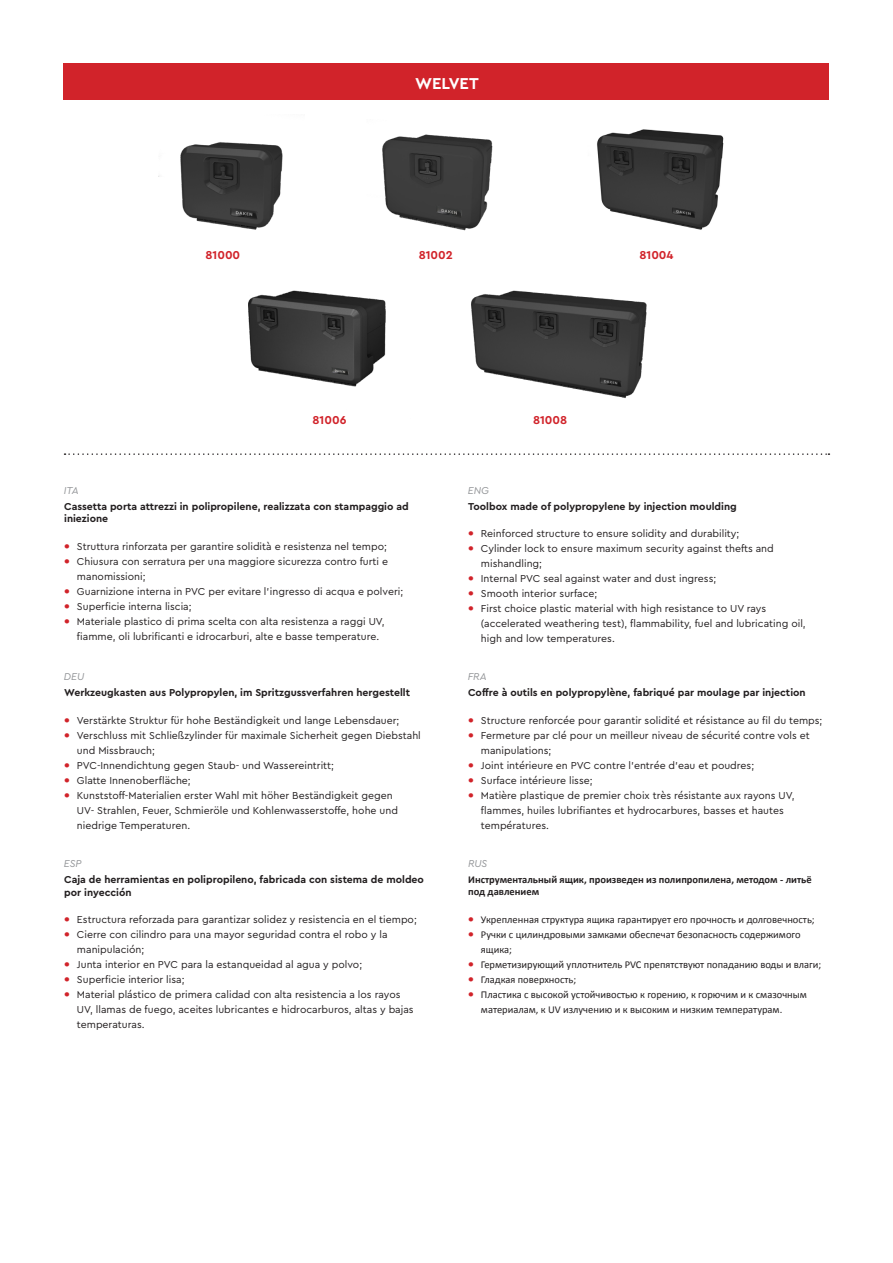
<style>
.page{position:relative;width:893px;height:1263px;background:#fff}
.page>*{position:absolute;margin:0;border:0;box-sizing:border-box;transform-origin:0 0}
.t1{font:700 16.5px "Cera Basic";color:#fff}
.t2{font:700 12px "Cera Basic";color:#d1232a}
.t3{font:10.5px/15px "Cera Basic";color:#231f20}
.t4{font:10.5px/15px "Calibri";color:#231f20}
.t5{font:700 10.5px/12.6px "Cera Basic";color:#231f20}
.t6{font:700 10.5px/12.6px "Calibri";color:#231f20}
.t7{font:italic 10.5px "Cera Basic";color:#939598}
.s1{font-weight:700;font-size:13.5px;color:#d1232a}
.s2{font-family:"Cera Basic";font-weight:700;font-size:13.5px;color:#d1232a}
</style>
<div class="page">
<svg style="left:65px;top:453px;width:764px;height:2px"></svg>
<div style="left:64px;top:64px;width:765px;height:36px;background:#d1232a"></div>
<img style="left:158px;top:142px;width:125px;height:88px">
<img style="left:382px;top:134px;width:111px;height:97px">
<img style="left:597px;top:129px;width:127px;height:101px">
<img style="left:248px;top:290px;width:138px;height:97px">
<img style="left:471px;top:290px;width:176px;height:108px">
<p class="t2" style="left:206px;top:248px;width:36px">81000</p>
<p class="t2" style="left:313px;top:412px;width:35px">81006</p>
<p class="t1" style="left:415px;top:73px;width:65px">WELVET</p>
<p class="t2" style="left:419px;top:248px;width:36px">81002</p>
<p class="t2" style="left:533px;top:412px;width:36px">81008</p>
<p class="t2" style="left:639px;top:248px;width:36px">81004</p>
<p class="t7" style="left:64px;top:485px;width:17px">ITA</p>
<p class="t5" style="left:64px;top:500px;width:346px">Cassetta porta attrezzi in polipropilene, realizzata con stampaggio ad iniezione</p>
<p class="t3" style="left:64px;top:539px;width:324px"><span class="s1">•</span> Struttura rinforzata per garantire solidità e resistenza nel tempo;</p>
<p class="t3" style="left:77px;top:554px;width:313px;text-indent:-13px"><span class="s1">•</span> Chiusura con serratura per una maggiore sicurezza contro furti e manomissioni;</p>
<p class="t3" style="left:64px;top:584px;width:340px"><span class="s1">•</span> Guarnizione interna in PVC per evitare l’ingresso di acqua e polveri;</p>
<p class="t3" style="left:64px;top:599px;width:129px"><span class="s1">•</span> Superficie interna liscia;</p>
<p class="t3" style="left:77px;top:614px;width:309px;text-indent:-13px"><span class="s1">•</span> Materiale plastico di prima scelta con alta resistenza a raggi UV, fiamme, oli lubrificanti e idrocarburi, alte e basse temperature.</p>
<p class="t7" style="left:64px;top:671px;width:22px">DEU</p>
<p class="t5" style="left:64px;top:686px;width:347px">Werkzeugkasten aus Polypropylen, im Spritzgussverfahren hergestellt</p>
<p class="t3" style="left:64px;top:712px;width:337px"><span class="s1">•</span> Verstärkte Struktur für hohe Beständigkeit und lange Lebensdauer;</p>
<p class="t3" style="left:77px;top:727px;width:345px;text-indent:-13px"><span class="s1">•</span> Verschluss mit Schließzylinder für maximale Sicherheit gegen Diebstahl und Missbrauch;</p>
<p class="t3" style="left:64px;top:757px;width:271px"><span class="s1">•</span> PVC-Innendichtung gegen Staub- und Wassereintritt;</p>
<p class="t3" style="left:64px;top:772px;width:128px"><span class="s1">•</span> Glatte Innenoberfläche;</p>
<p class="t3" style="left:77px;top:787px;width:323px;text-indent:-13px"><span class="s1">•</span> Kunststoff-Materialien erster Wahl mit höher Beständigkeit gegen<br>UV- Strahlen, Feuer, Schmieröle und Kohlenwasserstoffe, hohe und niedrige Temperaturen.</p>
<p class="t7" style="left:64px;top:858px;width:19px">ESP</p>
<p class="t5" style="left:64px;top:873px;width:361px">Caja de herramientas en polipropileno, fabricada con sistema de moldeo por inyección</p>
<p class="t3" style="left:64px;top:912px;width:354px"><span class="s1">•</span> Estructura reforzada para garantizar solidez y resistencia en el tiempo;</p>
<p class="t3" style="left:77px;top:927px;width:312px;text-indent:-13px"><span class="s1">•</span> Cierre con cilindro para una mayor seguridad contra el robo y la manipulación;</p>
<p class="t3" style="left:64px;top:957px;width:299px"><span class="s1">•</span> Junta interior en PVC para la estanqueidad al agua y polvo;</p>
<p class="t3" style="left:64px;top:972px;width:122px"><span class="s1">•</span> Superficie interior lisa;</p>
<p class="t3" style="left:77px;top:987px;width:338px;text-indent:-13px"><span class="s1">•</span> Material plástico de primera calidad con alta resistencia a los rayos<br>UV, llamas de fuego, aceites lubricantes e hidrocarburos, altas y bajas temperaturas.</p>
<p class="t7" style="left:468px;top:485px;width:23px">ENG</p>
<p class="t5" style="left:468px;top:500px;width:270px">Toolbox made of polypropylene by injection moulding</p>
<p class="t3" style="left:468px;top:526px;width:273px"><span class="s1">•</span> Reinforced structure to ensure solidity and durability;</p>
<p class="t3" style="left:481px;top:541px;width:294px;text-indent:-13px"><span class="s1">•</span> Cylinder lock to ensure maximum security against thefts and mishandling;</p>
<p class="t3" style="left:468px;top:571px;width:250px"><span class="s1">•</span> Internal PVC seal against water and dust ingress;</p>
<p class="t3" style="left:468px;top:586px;width:131px"><span class="s1">•</span> Smooth interior surface;</p>
<p class="t3" style="left:481px;top:601px;width:326px;text-indent:-13px"><span class="s1">•</span> First choice plastic material with high resistance to UV rays (accelerated weathering test), flammability, fuel and lubricating oil, high and low temperatures.</p>
<p class="t7" style="left:468px;top:671px;width:20px">FRA</p>
<p class="t5" style="left:468px;top:686px;width:339px">Coffre à outils en polypropylène, fabriqué par moulage par injection</p>
<p class="t3" style="left:468px;top:712px;width:356px"><span class="s1">•</span> Structure renforcée pour garantir solidité et résistance au fil du temps;</p>
<p class="t3" style="left:481px;top:727px;width:330px;text-indent:-13px"><span class="s1">•</span> Fermeture par clé pour un meilleur niveau de sécurité contre vols et manipulations;</p>
<p class="t3" style="left:468px;top:757px;width:288px"><span class="s1">•</span> Joint intérieure en PVC contre l’entrée d’eau et poudres;</p>
<p class="t3" style="left:468px;top:772px;width:126px"><span class="s1">•</span> Surface intérieure lisse;</p>
<p class="t3" style="left:481px;top:787px;width:315px;text-indent:-13px"><span class="s1">•</span> Matière plastique de premier choix très résistante aux rayons UV, flammes, huiles lubrifiantes et hydrocarbures, basses et hautes températures.</p>
<p class="t7" style="left:468px;top:858px;width:21px">RUS</p>
<p class="t6" style="left:468px;top:873px;width:345px">Инструментальный ящик, произведен из полипропилена, методом - литьё под давлением</p>
<p class="t4" style="left:468px;top:912px;width:348px"><span class="s2">•</span> Укрепленная структура ящика гарантирует его прочность и долговечность;</p>
<p class="t4" style="left:481px;top:927px;width:321px;text-indent:-13px"><span class="s2">•</span> Ручки с цилиндровыми замками обеспечат безопасность содержимого ящика;</p>
<p class="t4" style="left:468px;top:957px;width:355px"><span class="s2">•</span> Герметизирующий уплотнитель PVC препятствуют попаданию воды и влаги;</p>
<p class="t4" style="left:468px;top:972px;width:110px"><span class="s2">•</span> Гладкая поверхность;</p>
<p class="t4" style="left:481px;top:987px;width:328px;text-indent:-13px"><span class="s2">•</span> Пластика с высокой устойчивостью к горению, к горючим и к смазочным материалам, к UV излучению и к высоким и низким температурам.</p>
</div>
